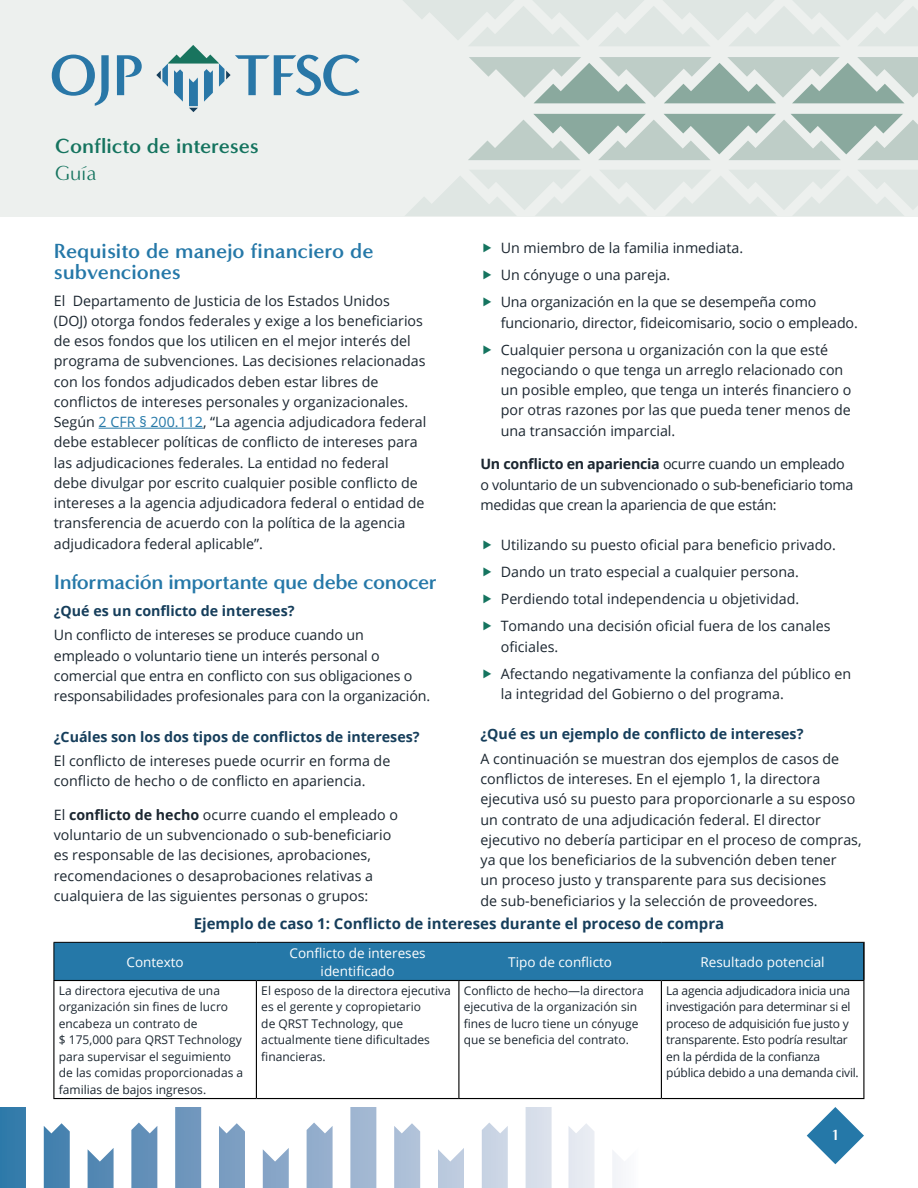
<style>
.page{position:relative;width:918px;height:1188px;background:#fff}
.page>*{position:absolute;margin:0;border:0;box-sizing:border-box;transform-origin:0 0}
.t1{font:700 21px/20.2px "Minerva Modern";color:#2578a8}
.t2{font:700 21px "Minerva Modern";letter-spacing:-.02em;color:#2578a8}
.t3{font:700 21px/27px "Minerva Modern";color:#15745f}
.Exhibit_Title{font:700 15px "Open Sans";color:#163e5b}
.t4{font:700 15px "Minerva Modern";color:#fff}
.Body_Text{font:14.25px/20.2px "Open Sans";color:#1b2630}
.Body_Text-2{font:14.25px/20.2px "Open Sans";letter-spacing:-.02em;color:#1b2630}
.t5{font:700 14.25px "Open Sans";color:#163e5b}
.Table_Header{font:13.5px/18px "Open Sans";color:#fff;text-align:center}
.Table_text{font:12px/16.5px "Open Sans";color:#1b2630}
.Table_text-2{font:12px/16.5px "Open Sans";letter-spacing:-.02em;color:#1b2630}
.s1{font-weight:400}
.s2{font-weight:700}
.s3{color:#2578a8}
</style>
<div class="page">
<svg style="left:0;top:1107px;width:621px;height:81px"></svg>
<svg style="left:807px;top:1107px;width:57px;height:57px"></svg>
<div style="left:0;top:0;width:918px;height:216px;background:#edf0ee"></div>
<svg style="left:52px;top:55px;width:57px;height:51px"></svg>
<svg style="left:117px;top:55px;width:25px;height:40px"></svg>
<svg style="left:156px;top:45px;width:204px;height:67px"></svg>
<svg style="left:405px;top:170px;width:513px;height:46px"></svg>
<svg style="left:469px;top:57px;width:449px;height:46px"></svg>
<svg style="left:403px;top:0;width:515px;height:46px"></svg>
<svg style="left:468px;top:114px;width:450px;height:46px"></svg>
<hr style="left:99px;top:428px;width:104px;height:1px;background:#2578a8">
<div style="left:55px;top:943px;width:808px;height:37px;background:#2578a8"></div>
<svg style="left:54px;top:981px;width:809px;height:117px"></svg>
<hr style="left:54px;top:943px;width:1px;height:37px;background:#000">
<hr style="left:54px;top:942px;width:202px;height:1px;background:#000">
<hr style="left:256px;top:942px;width:203px;height:1px;background:#000">
<hr style="left:459px;top:942px;width:202px;height:1px;background:#000">
<hr style="left:661px;top:942px;width:204px;height:1px;background:#000">
<hr style="left:863px;top:943px;width:2px;height:37px;background:#000">
<hr style="left:53px;top:980px;width:203px;height:1px;background:#000">
<hr style="left:53px;top:981px;width:1px;height:117px;background:#000">
<hr style="left:256px;top:980px;width:203px;height:1px;background:#000">
<hr style="left:256px;top:981px;width:1px;height:117px;background:#000">
<hr style="left:459px;top:980px;width:202px;height:1px;background:#000">
<hr style="left:458px;top:981px;width:1px;height:117px;background:#000">
<hr style="left:661px;top:980px;width:203px;height:1px;background:#000">
<hr style="left:661px;top:981px;width:1px;height:117px;background:#000">
<hr style="left:863px;top:981px;width:1px;height:117px;background:#000">
<hr style="left:53px;top:1098px;width:203px;height:1px;background:#000">
<hr style="left:256px;top:1098px;width:203px;height:1px;background:#000">
<hr style="left:459px;top:1098px;width:202px;height:1px;background:#000">
<hr style="left:661px;top:1098px;width:203px;height:1px;background:#000">
<h1 class="t3" style="left:55px;top:132px;width:205px">Conflicto de intereses<br><span class="s1">Guía</span></h1>
<p class="Body_Text" style="left:501px;top:238px;width:244px">Un miembro de la familia inmediata.</p>
<p class="Body_Text" style="left:501px;top:265px;width:171px">Un cónyuge o una pareja.</p>
<p class="Body_Text" style="left:501px;top:292px;width:359px">Una organización en la que se desempeña como funcionario, director, fideicomisario, socio o empleado.</p>
<p class="Body_Text" style="left:501px;top:339px;width:352px">Cualquier persona u organización con la que esté negociando o que tenga un arreglo relacionado con un posible empleo, que tenga un interés financiero o por otras razones por las que pueda tener menos de una transacción imparcial.</p>
<p class="Body_Text-2" style="left:481px;top:454px;width:374px"><span class="s2">Un conflicto en apariencia</span> ocurre cuando un empleado o voluntario de un subvencionado o sub-beneficiario toma medidas que crean la apariencia de que están:</p>
<p class="Body_Text" style="left:501px;top:535px;width:337px">Utilizando su puesto oficial para beneficio privado.</p>
<p class="Body_Text" style="left:501px;top:562px;width:300px">Dando un trato especial a cualquier persona.</p>
<p class="Body_Text" style="left:501px;top:589px;width:300px">Perdiendo total independencia u objetividad.</p>
<p class="Body_Text" style="left:501px;top:616px;width:331px">Tomando una decisión oficial fuera de los canales oficiales.</p>
<p class="Body_Text" style="left:501px;top:663px;width:352px">Afectando negativamente la confianza del público en la integridad del Gobierno o del programa.</p>
<h2 class="t5" style="left:481px;top:724px;width:324px">¿Qué es un ejemplo de conflicto de intereses?</h2>
<p class="Body_Text" style="left:481px;top:748px;width:383px">A continuación se muestran dos ejemplos de casos de conflictos de intereses. En el ejemplo 1, la directora ejecutiva usó su puesto para proporcionarle a su esposo un contrato de una adjudicación federal. El director ejecutivo no debería participar en el proceso de compras, ya que los beneficiarios de la subvención deben tener<br>un proceso justo y transparente para sus decisiones<br>de sub-beneficiarios y la selección de proveedores.</p>
<p class="Exhibit_Title" style="left:194px;top:913px;width:532px">Ejemplo de caso 1: Conflicto de intereses durante el proceso de compra</p>
<h1 class="t1" style="left:54px;top:241px;width:321px">Requisito de manejo financiero de subvenciones</h1>
<p class="Body_Text" style="left:54px;top:290px;width:374px">El Departamento de Justicia de los Estados Unidos (DOJ) otorga fondos federales y exige a los beneficiarios de esos fondos que los utilicen en el mejor interés del programa de subvenciones. Las decisiones relacionadas con los fondos adjudicados deben estar libres de conflictos de intereses personales y organizacionales.<br>Según <span class="s3">2 CFR § 200.112</span>, “La agencia adjudicadora federal debe establecer políticas de conflicto de intereses para las adjudicaciones federales. La entidad no federal<br>debe divulgar por escrito cualquier posible conflicto de intereses a la agencia adjudicadora federal o entidad de transferencia de acuerdo con la política de la agencia adjudicadora federal aplicable”.</p>
<h1 class="t2" style="left:54px;top:569px;width:385px">Información importante que debe conocer</h1>
<h2 class="t5" style="left:54px;top:601px;width:242px">¿Qué es un conflicto de intereses?</h2>
<p class="Body_Text" style="left:54px;top:625px;width:378px">Un conflicto de intereses se produce cuando un empleado o voluntario tiene un interés personal o comercial que entra en conflicto con sus obligaciones o responsabilidades profesionales para con la organización.</p>
<h2 class="t5" style="left:54px;top:726px;width:367px">¿Cuáles son los dos tipos de conflictos de intereses?</h2>
<p class="Body_Text" style="left:54px;top:750px;width:338px">El conflicto de intereses puede ocurrir en forma de conflicto de hecho o de conflicto en apariencia.</p>
<p class="Body_Text" style="left:54px;top:804px;width:346px">El <span class="s2">conflicto de hecho</span> ocurre cuando el empleado o voluntario de un subvencionado o sub-beneficiario es responsable de las decisiones, aprobaciones, recomendaciones o desaprobaciones relativas a cualquiera de las siguientes personas o grupos:</p>
<p class="Table_Header" style="left:127px;top:952px;width:59px">Contexto</p>
<p class="Table_Header" style="left:290px;top:943px;width:138px">Conflicto de intereses identificado</p>
<p class="Table_Header" style="left:508px;top:952px;width:105px">Tipo de conflicto</p>
<p class="Table_Header" style="left:701px;top:952px;width:126px">Resultado potencial</p>
<p class="Table_text" style="left:59px;top:982px;width:186px">La directora ejecutiva de una organización sin fines de lucro encabeza un contrato de<br>$ 175,000 para QRST Technology para supervisar el seguimiento de las comidas proporcionadas a familias de bajos ingresos.</p>
<p class="Table_text" style="left:261px;top:982px;width:191px">El esposo de la directora ejecutiva es el gerente y copropietario<br>de QRST Technology, que actualmente tiene dificultades financieras.</p>
<p class="Table_text" style="left:464px;top:982px;width:181px">Conflicto de hecho—la directora ejecutiva de la organización sin fines de lucro tiene un cónyuge que se beneficia del contrato.</p>
<p class="Table_text-2" style="left:666px;top:982px;width:194px">La agencia adjudicadora inicia una investigación para determinar si el proceso de adquisición fue justo y transparente. Esto podría resultar en la pérdida de la confianza pública debido a una demanda civil.</p>
<p class="t4" style="left:832px;top:1126px;width:7px">1</p>
</div>
